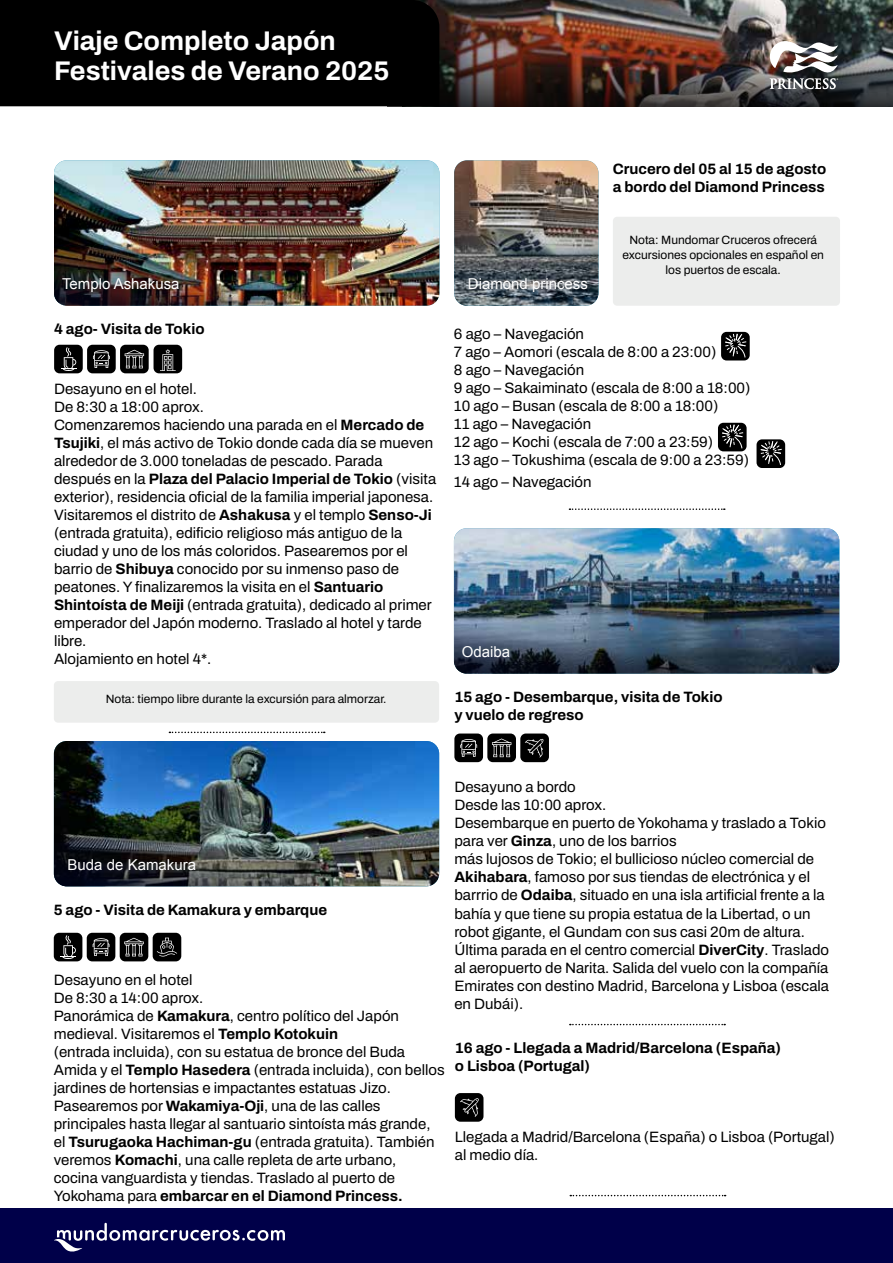
<style>
.page{position:relative;width:893px;height:1263px;background:#fff}
.page>*{position:absolute;margin:0;border:0;box-sizing:border-box;transform-origin:0 0}
.t1{font:700 27px/30px "Archivo";color:#fff}
.t2{font:15px/18px "Archivo";color:#000}
.t3{font:700 15px/18px "Archivo";color:#000}
.t4{font:15px "Arial";color:#fff}
.t5{font:12px/15px "Archivo";color:#000;text-align:center}
.s1{font-weight:700}
</style>
<div class="page">
<img style="left:54px;top:160px;width:385px;height:146px;border-radius:13px">
<div style="left:0;top:1209px;width:893px;height:54px;background:#000049"></div>
<svg style="left:54px;top:1223px;width:231px;height:29px"></svg>
<svg style="left:169px;top:732px;width:156px;height:1px"></svg>
<div style="left:613px;top:217px;width:227px;height:89px;background:#ecedec;border-radius:4px"></div>
<svg style="left:569px;top:508px;width:156px;height:2px"></svg>
<img style="left:54px;top:741px;width:385px;height:145px;border-radius:13px">
<img style="left:454px;top:160px;width:144px;height:146px">
<div style="left:120px;top:345px;width:29px;height:28px;background:#000;border-radius:5px"></div>
<svg style="left:125px;top:350px;width:19px;height:18px"></svg>
<div style="left:87px;top:345px;width:29px;height:28px;background:#000;border-radius:5px"></div>
<svg style="left:93px;top:350px;width:17px;height:18px"></svg>
<div style="left:54px;top:345px;width:29px;height:28px;background:#000;border-radius:5px"></div>
<svg style="left:61px;top:347px;width:15px;height:24px"></svg>
<div style="left:154px;top:345px;width:28px;height:28px;background:#000;border-radius:5px"></div>
<svg style="left:160px;top:349px;width:16px;height:22px"></svg>
<div style="left:120px;top:933px;width:28px;height:28px;background:#000;border-radius:5px"></div>
<svg style="left:124px;top:938px;width:20px;height:18px"></svg>
<div style="left:87px;top:933px;width:28px;height:28px;background:#000;border-radius:5px"></div>
<svg style="left:93px;top:938px;width:16px;height:18px"></svg>
<div style="left:54px;top:933px;width:28px;height:28px;background:#000;border-radius:5px"></div>
<svg style="left:60px;top:935px;width:16px;height:24px"></svg>
<div style="left:153px;top:933px;width:28px;height:28px;background:#000;border-radius:5px"></div>
<svg style="left:157px;top:938px;width:20px;height:18px"></svg>
<img style="left:439px;top:0;width:454px;height:47px">
<img style="left:439px;top:47px;width:454px;height:59px">
<div style="left:0;top:0;width:439px;height:106px;background:#000"></div>
<img style="left:770px;top:39px;width:68px;height:50px">
<div style="left:54px;top:681px;width:385px;height:42px;background:#ecedec;border-radius:4px"></div>
<img style="left:454px;top:528px;width:386px;height:146px;border-radius:13px">
<div style="left:520px;top:733px;width:29px;height:29px;background:#000;border-radius:5px"></div>
<svg style="left:525px;top:738px;width:19px;height:19px"></svg>
<div style="left:487px;top:733px;width:29px;height:29px;background:#000;border-radius:5px"></div>
<svg style="left:492px;top:738px;width:19px;height:19px"></svg>
<div style="left:454px;top:733px;width:29px;height:29px;background:#000;border-radius:5px"></div>
<svg style="left:460px;top:739px;width:17px;height:18px"></svg>
<svg style="left:570px;top:1195px;width:156px;height:1px"></svg>
<div style="left:455px;top:1093px;width:28px;height:29px;background:#000;border-radius:5px"></div>
<svg style="left:460px;top:1098px;width:19px;height:19px"></svg>
<svg style="left:570px;top:1024px;width:155px;height:1px"></svg>
<div style="left:721px;top:332px;width:29px;height:28px;background:#000;border-radius:5px"></div>
<svg style="left:725px;top:333px;width:22px;height:25px"></svg>
<div style="left:718px;top:423px;width:29px;height:28px;background:#000;border-radius:5px"></div>
<svg style="left:722px;top:424px;width:22px;height:25px"></svg>
<div style="left:756px;top:439px;width:29px;height:29px;background:#000;border-radius:5px"></div>
<svg style="left:760px;top:440px;width:23px;height:25px"></svg>
<h1 class="t1" style="left:54px;top:26px;width:337px">Viaje Completo Japón<br>Festivales de Verano 2025</h1>
<p class="t3" style="left:613px;top:159px;width:215px">Crucero del 05 al 15 de agosto a bordo del Diamond Princess</p>
<p class="t4" style="left:62px;top:274px;width:119px">Templo Ashakusa</p>
<p class="t4" style="left:468px;top:274px;width:122px">Diamond princess</p>
<p class="t5" style="left:622px;top:233px;width:203px">Nota: Mundomar Cruceros ofrecerá excursiones opcionales en español en los puertos de escala.</p>
<p class="t3" style="left:54px;top:320px;width:152px">4 ago- Visita de Tokio</p>
<p class="t2" style="left:54px;top:380px;width:384px">Desayuno en el hotel.<br>De 8:30 a 18:00 aprox.<br>Comenzaremos haciendo una parada en el <span class="s1">Mercado de Tsujiki</span>, el más activo de Tokio donde cada día se mueven alrededor de 3.000 toneladas de pescado. Parada después en la <span class="s1">Plaza del Palacio Imperial de Tokio</span> (visita exterior), residencia oficial de la familia imperial japonesa.<br>Visitaremos el distrito de <span class="s1">Ashakusa</span> y el templo <span class="s1">Senso-Ji </span>(entrada gratuita), edificio religioso más antiguo de la ciudad y uno de los más coloridos. Pasearemos por el barrio de <span class="s1">Shibuya</span> conocido por su inmenso paso de peatones. Y finalizaremos la visita en el <span class="s1">Santuario Shintoísta de Meiji</span> (entrada gratuita), dedicado al primer emperador del Japón moderno. Traslado al hotel y tarde libre.<br>Alojamiento en hotel 4*.</p>
<p class="t2" style="left:454px;top:325px;width:298px">6 ago – Navegación<br>7 ago – Aomori (escala de 8:00 a 23:00)<br>8 ago – Navegación<br>9 ago – Sakaiminato (escala de 8:00 a 18:00)<br>10 ago – Busan (escala de 8:00 a 18:00)<br>11 ago – Navegación<br>12 ago – Kochi (escala de 7:00 a 23:59)<br>13 ago – Tokushima (escala de 9:00 a 23:59)</p>
<p class="t2" style="left:454px;top:473px;width:139px">14 ago – Navegación</p>
<p class="t4" style="left:462px;top:642px;width:50px">Odaiba</p>
<p class="t5" style="left:106px;top:692px;width:282px">Nota: tiempo libre durante la excursión para almorzar.</p>
<p class="t3" style="left:454px;top:688px;width:270px">15 ago - Desembarque, visita de Tokio y vuelo de regreso</p>
<p class="t4" style="left:68px;top:854px;width:130px">Buda de Kamakura</p>
<p class="t3" style="left:54px;top:900px;width:275px">5 ago - Visita de Kamakura y embarque</p>
<p class="t2" style="left:54px;top:970px;width:392px">Desayuno en el hotel<br>De 8:30 a 14:00 aprox.<br>Panorámica de <span class="s1">Kamakura</span>, centro político del Japón medieval. Visitaremos el <span class="s1">Templo Kotokuin<br></span>(entrada incluida), con su estatua de bronce del Buda Amida y el <span class="s1">Templo Hasedera</span> (entrada incluida), con bellos jardines de hortensias e impactantes estatuas Jizo.<br>Pasearemos por <span class="s1">Wakamiya-Oji</span>, una de las calles principales hasta llegar al santuario sintoísta más grande, el <span class="s1">Tsurugaoka Hachiman-gu</span> (entrada gratuita). También veremos <span class="s1">Komachi</span>, una calle repleta de arte urbano,<br>cocina vanguardista y tiendas. Traslado al puerto de Yokohama para <span class="s1">embarcar en el Diamond Princess.</span></p>
<p class="t2" style="left:454px;top:778px;width:376px">Desayuno a bordo<br>Desde las 10:00 aprox.<br>Desembarque en puerto de Yokohama y traslado a Tokio para ver <span class="s1">Ginza</span>, uno de los barrios<br>más lujosos de Tokio; el bullicioso núcleo comercial de <span class="s1">Akihabara</span>, famoso por sus tiendas de electrónica y el barrrio de <span class="s1">Odaiba</span>, situado en una isla artificial frente a la bahía y que tiene su propia estatua de la Libertad, o un robot gigante, el Gundam con sus casi 20m de altura.<br>Última parada en el centro comercial <span class="s1">DiverCity</span>. Traslado al aeropuerto de Narita. Salida del vuelo con la compañía Emirates con destino Madrid, Barcelona y Lisboa (escala en Dubái).</p>
<p class="t3" style="left:455px;top:1039px;width:328px">16 ago - Llegada a Madrid/Barcelona (España) o Lisboa (Portugal)</p>
<p class="t2" style="left:455px;top:1128px;width:381px">Llegada a Madrid/Barcelona (España) o Lisboa (Portugal) al medio día.</p>
</div>
